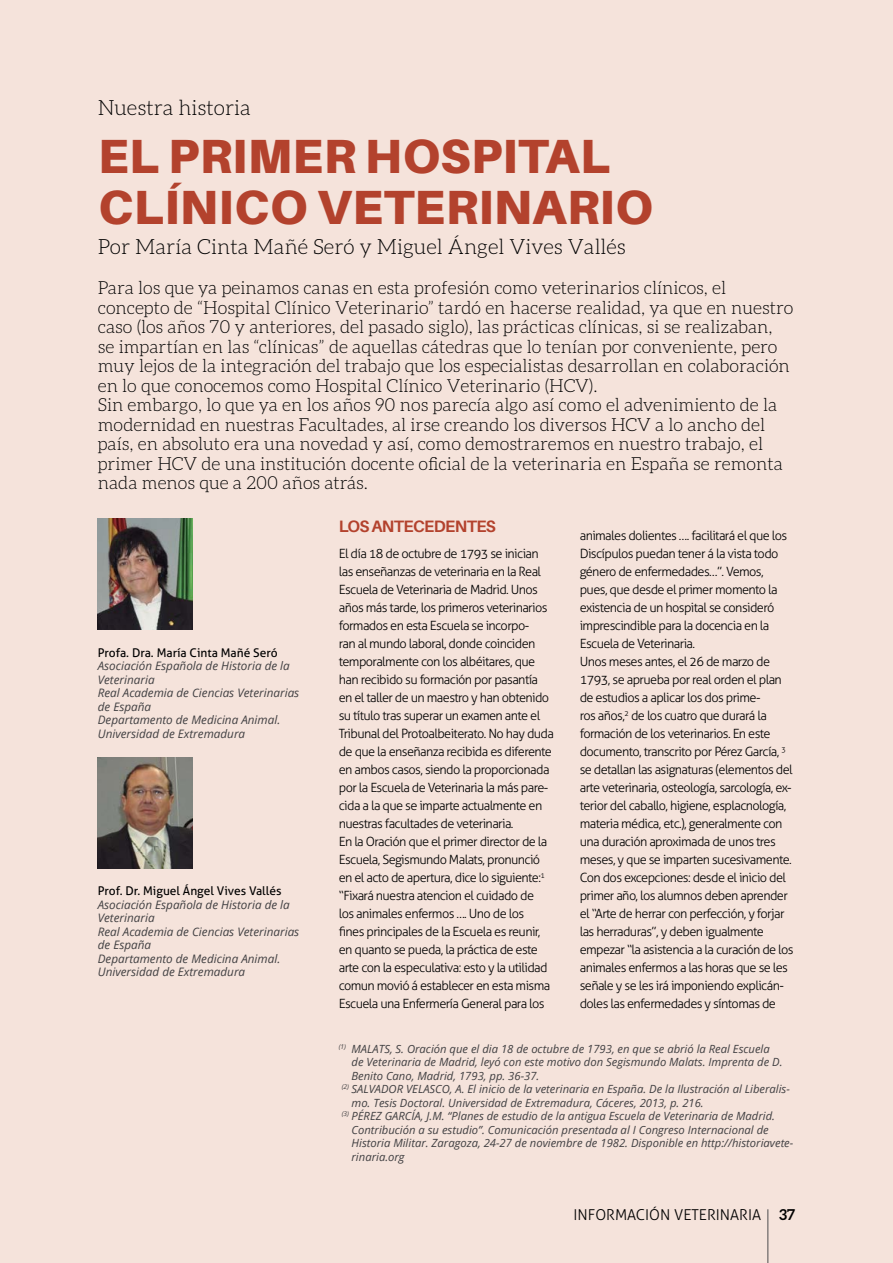
<style>
.page{position:relative;width:893px;height:1263px;background:#f5e3db}
.page>*{position:absolute;margin:0;border:0;box-sizing:border-box;transform-origin:0 0}
.t1{font:900 48px/51px "Aileron";letter-spacing:.01em;color:#b3422d}
.t2{font:300 21px "Aleo";color:#000}
.t3{font:300 18px/19.5px "Aleo";color:#000}
.t4{font:700 16.5px "Aileron";letter-spacing:-.035em;color:#b3422d}
.t5{font:300 15px "Aller";color:#000}
.t6{font:300 12.75px/18px "Aller";letter-spacing:-.045em;color:#000}
.t7{font:12px "Aller";color:#000}
.t8{font:italic 11.7px/13.5px "Open Sans";color:#414042}
.t9{font:italic 11.25px "Open Sans";color:#414042}
.s1{font-family:"Aleo";font-weight:700}
</style>
<div class="page">
<hr style="left:767px;top:1209px;width:1px;height:54px;background:#4d4d4f">
<img style="left:98px;top:758px;width:95px;height:111px">
<img style="left:98px;top:519px;width:95px;height:111px">
<h2 class="t2" style="left:98px;top:96px;width:155px">Nuestra historia</h2>
<h1 class="t1" style="left:98px;top:131px;width:556px">EL PRIMER HOSPITAL<br>CLÍNICO VETERINARIO</h1>
<h2 class="t2" style="left:98px;top:236px;width:529px">Por María Cinta Mañé Seró y Miguel Ángel Vives Vallés</h2>
<p class="t3" style="left:98px;top:278px;width:697px">Para los que ya peinamos canas en esta profesión como veterinarios clínicos, el concepto de “Hospital Clínico Veterinario” tardó en hacerse realidad, ya que en nuestro caso (los años 70 y anteriores, del pasado siglo), las prácticas clínicas, si se realizaban, se impartían en las “clínicas” de aquellas cátedras que lo tenían por conveniente, pero muy lejos de la integración del trabajo que los especialistas desarrollan en colaboración en lo que conocemos como Hospital Clínico Veterinario (HCV).<br>Sin embargo, lo que ya en los años 90 nos parecía algo así como el advenimiento de la modernidad en nuestras Facultades, al irse creando los diversos HCV a lo ancho del país, en absoluto era una novedad y así, como demostraremos en nuestro trabajo, el primer HCV de una institución docente oficial de la veterinaria en España se remonta nada menos que a 200 años atrás.</p>
<p class="t7" style="left:98px;top:645px;width:181px">Profa. Dra. María Cinta Mañé Seró</p>
<p class="t8" style="left:98px;top:659px;width:203px">Asociación Española de Historia de la<br>Veterinaria<br>Real Academia de Ciencias Veterinarias de España<br>Departamento de Medicina Animal.<br>Universidad de Extremadura</p>
<p class="t7" style="left:98px;top:884px;width:185px">Prof. Dr. Miguel Ángel Vives Vallés</p>
<p class="t8" style="left:98px;top:898px;width:203px">Asociación Española de Historia de la<br>Veterinaria<br>Real Academia de Ciencias Veterinarias de España<br>Departamento de Medicina Animal.<br>Universidad de Extremadura</p>
<p class="t4" style="left:339px;top:516px;width:159px">LOS ANTECEDENTES</p>
<p class="t6" style="left:339px;top:545px;width:217px">El día 18 de octubre de 1793 se inician las enseñanzas de veterinaria en la Real Escuela de Veterinaria de Madrid. Unos años más tarde, los primeros veterinarios formados en esta Escuela se incorpo-<br>ran al mundo laboral, donde coinciden temporalmente con los albéitares, que han recibido su formación por pasantía en el taller de un maestro y han obtenido su título tras superar un examen ante el tribunal del Protoalbeiterato. No hay duda de que la enseñanza recibida es diferente en ambos casos, siendo la proporcionada por la Escuela de Veterinaria la más pare&shy;cida a la que se imparte actualmente en nuestras facultades de veterinaria.<br>En la Oración que el primer director de la Escuela, Segismundo Malats, pronunció en el acto de apertura, dice lo siguiente:<sup>1 </sup>“Fixará nuestra atencion el cuidado de<br>los animales enfermos …. Uno de los<br>fines principales de la Escuela es reunir, en quanto se pueda, la práctica de este arte con la especulativa: esto y la utilidad comun movió á establecer en esta misma Escuela una Enfermería General para los</p>
<p class="t6" style="left:580px;top:527px;width:215px">animales dolientes …. facilitará el que los Discípulos puedan tener á la vista todo género de enfermedades…”. Vemos, pues, que desde el primer momento la existencia de un hospital se consideró imprescindible para la docencia en la Escuela de Veterinaria.<br>Unos meses antes, el 26 de marzo de 1793, se aprueba por real orden el plan de estudios a aplicar los dos prime-<br>ros años,<sup>2</sup> de los cuatro que durará la formación de los veterinarios. En este documento, transcrito por Pérez García, <sup>3 </sup>se detallan las asignaturas (elementos del arte veterinaria, osteología, sarcología, ex&shy;terior del caballo, higiene, esplacnología, materia médica, etc.), generalmente con una duración aproximada de unos tres meses, y que se imparten sucesivamente.<br>Con dos excepciones: desde el inicio del primer año, los alumnos deben aprender el “Arte de herrar con perfección, y forjar las herraduras”, y deben igualmente empezar “la asistencia a la curación de los animales enfermos a las horas que se les señale y se les irá imponiendo explicán&shy;doles las enfermedades y síntomas de</p>
<p class="t9" style="left:339px;top:1040px;width:433px"><sup>(1)</sup> MALATS, S. Oración que el dia 18 de octubre de 1793, en que se abrió la Real Escuela</p>
<p class="t9" style="left:351px;top:1054px;width:432px">de Veterinaria de Madrid, leyó con este motivo don Segismundo Malats. Imprenta de D.</p>
<p class="t9" style="left:351px;top:1067px;width:189px">Benito Cano, Madrid, 1793, pp. 36-37.</p>
<p class="t9" style="left:342px;top:1081px;width:450px"><sup>(2)</sup> SALVADOR VELASCO, A. El inicio de la veterinaria en España. De la Ilustración al Liberalis-</p>
<p class="t9" style="left:351px;top:1094px;width:354px">mo. Tesis Doctoral. Universidad de Extremadura, Cáceres, 2013, p. 216.</p>
<p class="t9" style="left:342px;top:1108px;width:435px"><sup>(3)</sup> PÉREZ GARCÍA, J.M. “Planes de estudio de la antigua Escuela de Veterinaria de Madrid.</p>
<p class="t9" style="left:351px;top:1121px;width:419px">Contribución a su estudio”. Comunicación presentada al I Congreso Internacional de</p>
<p class="t9" style="left:351px;top:1135px;width:443px">Historia Militar. Zaragoza, 24-27 de noviembre de 1982. Disponible en http://historiavete-</p>
<p class="t9" style="left:351px;top:1148px;width:55px">rinaria.org</p>
<p class="t5" style="left:573px;top:1206px;width:223px">información veterinaria <span class="s1">37</span></p>
</div>
